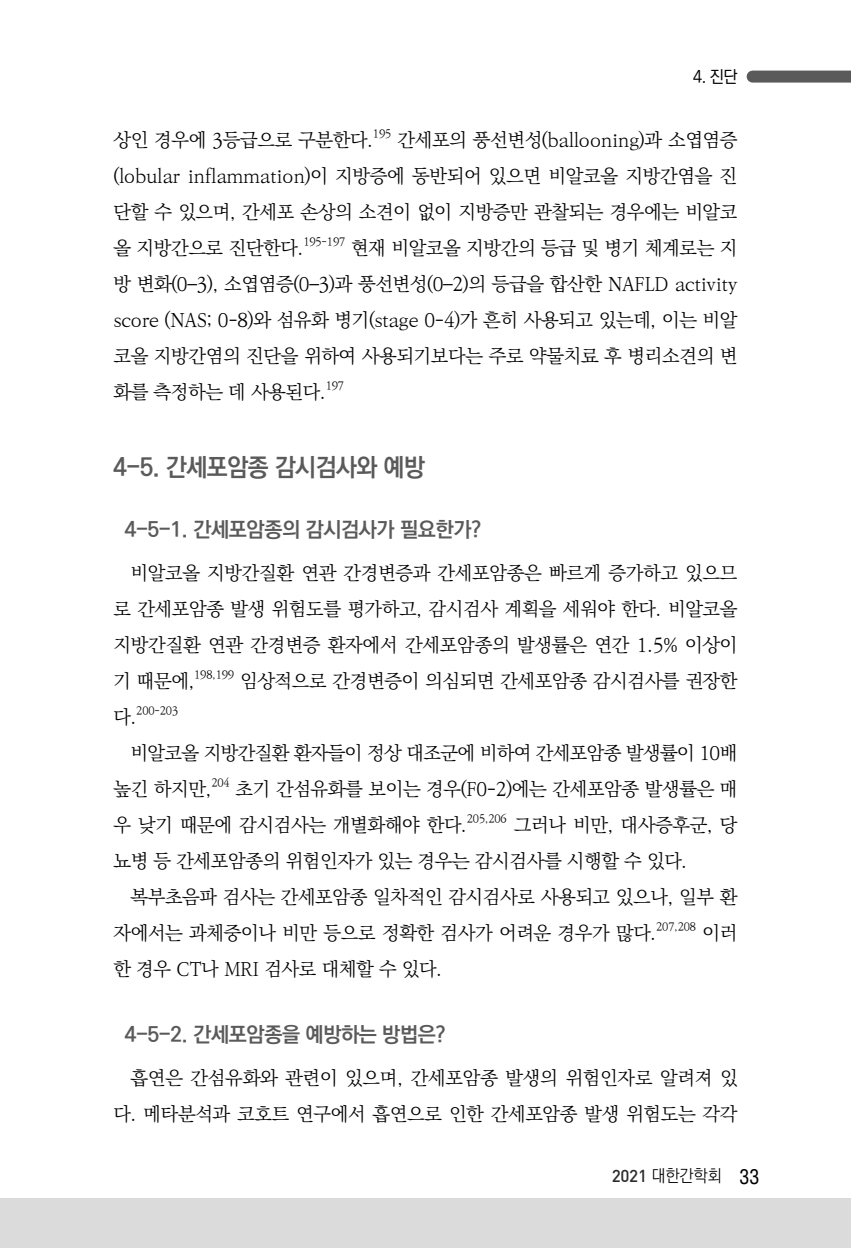
<style>
.page{position:relative;width:851px;height:1248px;background:#fff}
.page>*{position:absolute;margin:0;border:0;box-sizing:border-box;transform-origin:0 0}
.t1{font:700 25px "Ko Pub Dotum";letter-spacing:-.02em;color:#5a5a5a;scale:.96 1}
.t2{font:700 21px "Ko Pub Dotum";letter-spacing:-.02em;color:#5a5a5a}
.t3{font:300 19px/36px "Ko Pub Batang";letter-spacing:-.02em;color:#000}
.t4{font:300 17px "Ko Pub Dotum";letter-spacing:-.005em;color:#000;scale:.95 1}
.t5{font:500 17px "Ko Pub Dotum";color:#000;scale:.95 1}
.t6{font:300 11px "Ko Pub Batang";letter-spacing:-.02em;color:#000}
.s1{font-family:"Malgun Gothic";font-weight:400}
.s2{font-family:"Dinmed";font-weight:400;color:#2b2b2b}
.s3{font-family:"Helvetica";font-weight:400;font-stretch:condensed;font-size:20px}
</style>
<div class="page">
<div style="left:752px;top:71px;width:98px;height:12px;background:#5a5a5a"></div>
<div style="left:0;top:1198px;width:850px;height:49px;background:#dbdbdb"></div>
<p class="t5" style="left:693px;top:68px;width:48px">4. 진단</p>
<p class="t3" style="left:113px;top:122px;width:261px">상인 경우에 3등급으로 구분한다.</p>
<p class="t6" style="left:373px;top:128px;width:20px">195</p>
<p class="t3" style="left:113px;top:122px;width:625px;text-align:justify;text-indent:284px">간세포의 풍선변성(ballooning)과 소엽염증 (lobular inflammation)이 지방증에 동반되어 있으면 비알코올 지방간염을 진 단할 수 있으며, 간세포 손상의 소견이 없이 지방증만 관찰되는 경우에는 비알코 올 지방간으로 진단한다.</p>
<p class="t6" style="left:303px;top:236px;width:44px">195-197</p>
<p class="t3" style="left:113px;top:230px;width:625px;text-align:justify;text-indent:237px">현재 비알코올 지방간의 등급 및 병기 체계로는 지 방 변화(0<span class="s1">–</span>3), 소엽염증(0<span class="s1">–</span>3)과 풍선변성(0<span class="s1">–</span>2)의 등급을 합산한 NAFLD activity score (NAS; 0-8)와 섬유화 병기(stage 0-4)가 흔히 사용되고 있는데, 이는 비알 코올 지방간염의 진단을 위하여 사용되기보다는 주로 약물치료 후 병리소견의 변 화를 측정하는 데 사용된다.</p>
<p class="t6" style="left:325px;top:380px;width:20px">197</p>
<h1 class="t1" style="left:113px;top:454px;width:326px">4-5. 간세포암종 감시검사와 예방</h1>
<p class="t2" style="left:125px;top:518px;width:358px">4-5-1. 간세포암종의 감시검사가 필요한가?</p>
<p class="t3" style="left:113px;top:555px;width:625px;text-align:justify;text-indent:17px">비알코올 지방간질환 연관 간경변증과 간세포암종은 빠르게 증가하고 있으므 로 간세포암종 발생 위험도를 평가하고, 감시검사 계획을 세워야 한다. 비알코올 지방간질환 연관 간경변증 환자에서 간세포암종의 발생률은 연간 1.5% 이상이 기 때문에,</p>
<p class="t6" style="left:194px;top:669px;width:41px">198,199</p>
<p class="t3" style="left:240px;top:663px;width:499px">임상적으로 간경변증이 의심되면 간세포암종 감시검사를 권장한</p>
<p class="t3" style="left:113px;top:699px;width:25px">다.</p>
<p class="t6" style="left:136px;top:705px;width:44px">200-203</p>
<p class="t3" style="left:113px;top:735px;width:625px;text-indent:17px">비알코올 지방간질환 환자들이 정상 대조군에 비하여 간세포암종 발생률이 10배 높긴 하지만,</p>
<p class="t6" style="left:211px;top:777px;width:20px">204</p>
<p class="t3" style="left:113px;top:771px;width:625px;text-indent:122px">초기 간섬유화를 보이는 경우(F0-2)에는 간세포암종 발생률은 매 우 낮기 때문에 감시검사는 개별화해야 한다.</p>
<p class="t6" style="left:467px;top:813px;width:41px">205,206</p>
<p class="t3" style="left:113px;top:807px;width:625px;text-indent:400px">그러나 비만, 대사증후군, 당 뇨병 등 간세포암종의 위험인자가 있는 경우는 감시검사를 시행할 수 있다.</p>
<p class="t3" style="left:113px;top:879px;width:625px;text-indent:17px">복부초음파 검사는 간세포암종 일차적인 감시검사로 사용되고 있으나, 일부 환 자에서는 과체중이나 비만 등으로 정확한 검사가 어려운 경우가 많다.</p>
<p class="t6" style="left:656px;top:921px;width:41px">207,208</p>
<p class="t3" style="left:702px;top:915px;width:36px">이러</p>
<p class="t3" style="left:113px;top:951px;width:330px">한 경우 CT나 MRI 검사로 대체할 수 있다.</p>
<p class="t2" style="left:125px;top:1023px;width:322px">4-5-2. 간세포암종을 예방하는 방법은?</p>
<p class="t3" style="left:113px;top:1060px;width:625px;text-align:right">흡연은 간섬유화와 관련이 있으며, 간세포암종 발생의 위험인자로 알려져 있 다. 메타분석과 코호트 연구에서 흡연으로 인한 간세포암종 발생 위험도는 각각</p>
<p class="t4" style="left:611px;top:1166px;width:157px"><span class="s2">2021</span> 대한간학회 <span class="s3">33</span></p>
</div>
